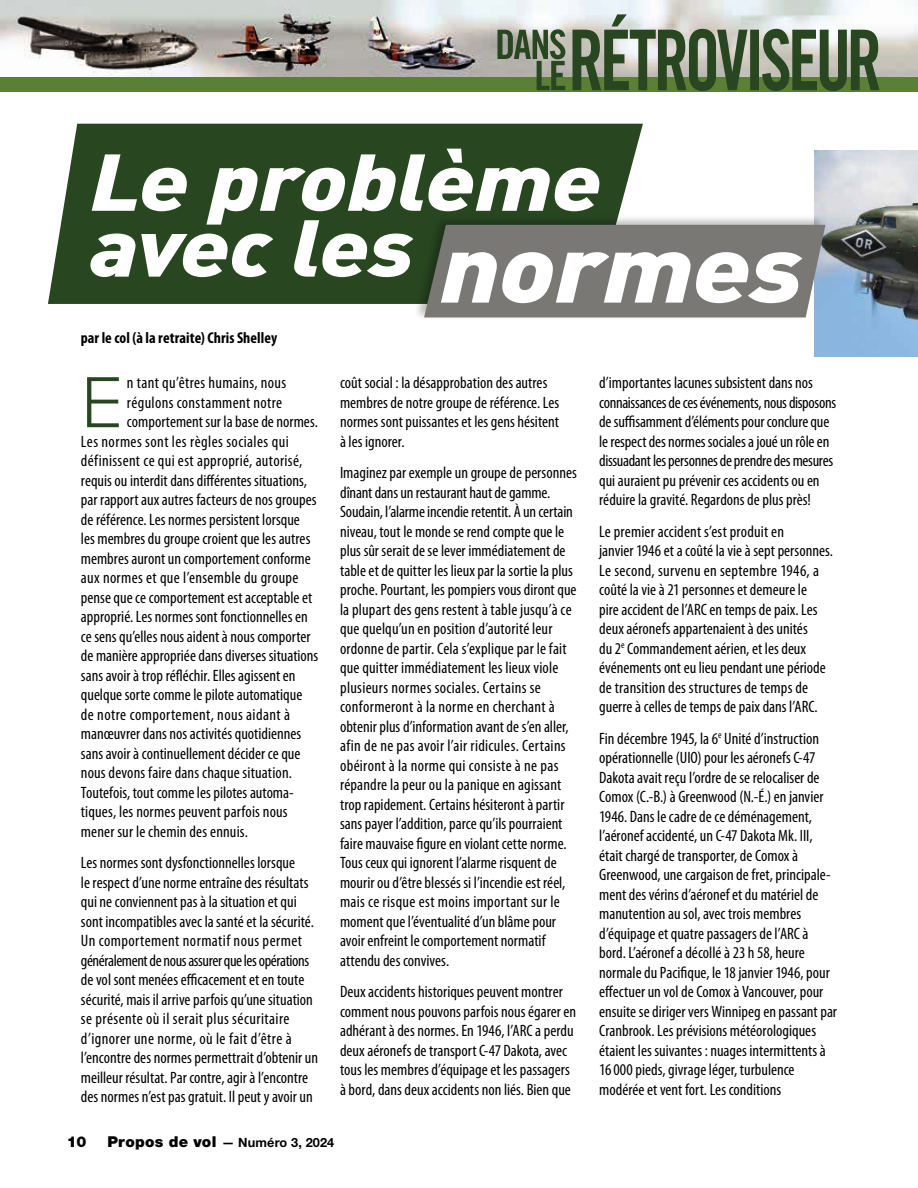
<style>
.page{position:relative;width:918px;height:1188px;background:#fff}
.page>*{position:absolute;margin:0;border:0;box-sizing:border-box;transform-origin:0 0}
.t1{font:italic 900 79.2px/65.8px "DIN";letter-spacing:-.01em;color:#fff;scale:1.18 1}
.t2{font:300 75px "Proxima Nova";color:#284720}
.t3{font:condensed 16.5px/19.5px "Myriad Pro";color:#000}
.t4{font:condensed 16.5px "Myriad Pro";letter-spacing:.02em;color:#000}
.t5{font:condensed 16.5px "Myriad Pro";letter-spacing:.025em;color:#000}
.t6{font:700 condensed 15.75px "Myriad Pro";letter-spacing:.005em;color:#000}
.t7{font:900 15px "Helvetica Neue LT Std";color:#000}
.t8{font:700 12.75px "Helvetica Neue LT Std";letter-spacing:.01em;color:#000}
.s1{font-size:92.7px}
.s2{font-weight:900;font-size:15px}
</style>
<div class="page">
<div style="left:48px;top:124px;width:595px;height:180px;background:#284720"></div>
<div style="left:0;top:0;width:918px;height:91px;background:#5a8037"></div>
<img style="left:0;top:0;width:917px;height:76px">
<img style="left:814px;top:150px;width:104px;height:206px">
<svg style="left:573px;top:14px;width:307px;height:77px;background:#7f8f76"></svg>
<svg style="left:497px;top:29px;width:68px;height:61px"></svg>
<div style="left:412px;top:214px;width:415px;height:107px;background:#000;opacity:.26"></div>
<div style="left:424px;top:225px;width:401px;height:92px;background:#797874"></div>
<h1 class="t1" style="left:90px;top:145px;width:605px">Le problème avec les <span class="s1">normes</span></h1>
<p class="t6" style="left:81px;top:328px;width:198px">par le col (à la retraite) Chris Shelley</p>
<h2 class="t2" style="left:81px;top:346px;width:44px">E</h2>
<p class="t4" style="left:127px;top:373px;width:161px">n tant qu’êtres humains, nous</p>
<p class="t4" style="left:127px;top:392px;width:157px">régulons constamment notre</p>
<p class="t3" style="left:127px;top:412px;width:192px">comportement sur la base de normes.</p>
<p class="t5" style="left:81px;top:431px;width:209px">Les normes sont les règles sociales qui</p>
<p class="t4" style="left:81px;top:451px;width:223px">définissent ce qui est approprié, autorisé,</p>
<p class="t3" style="left:81px;top:470px;width:227px">requis ou interdit dans différentes situations,</p>
<p class="t3" style="left:81px;top:490px;width:237px">par rapport aux autres facteurs de nos groupes</p>
<p class="t3" style="left:81px;top:509px;width:221px">de référence. Les normes persistent lorsque</p>
<p class="t3" style="left:81px;top:529px;width:231px">les membres du groupe croient que les autres</p>
<p class="t3" style="left:81px;top:548px;width:231px">membres auront un comportement conforme</p>
<p class="t4" style="left:81px;top:568px;width:219px">aux normes et que l’ensemble du groupe</p>
<p class="t3" style="left:81px;top:587px;width:233px">pense que ce comportement est acceptable et</p>
<p class="t3" style="left:81px;top:607px;width:228px">approprié. Les normes sont fonctionnelles en</p>
<p class="t3" style="left:81px;top:626px;width:231px">ce sens qu’elles nous aident à nous comporter</p>
<p class="t3" style="left:81px;top:646px;width:239px">de manière appropriée dans diverses situations</p>
<p class="t3" style="left:81px;top:665px;width:216px">sans avoir à trop réfléchir. Elles agissent en</p>
<p class="t3" style="left:81px;top:685px;width:223px">quelque sorte comme le pilote automatique</p>
<p class="t5" style="left:81px;top:704px;width:211px">de notre comportement, nous aidant à</p>
<p class="t3" style="left:81px;top:724px;width:222px">manœuvrer dans nos activités quotidiennes</p>
<p class="t3" style="left:81px;top:743px;width:221px">sans avoir à continuellement décider ce que</p>
<p class="t3" style="left:81px;top:763px;width:213px">nous devons faire dans chaque situation.</p>
<p class="t3" style="left:81px;top:782px;width:214px">Toutefois, tout comme les pilotes automa-</p>
<p class="t3" style="left:81px;top:802px;width:208px">tiques, les normes peuvent parfois nous</p>
<p class="t3" style="left:81px;top:821px;width:169px">mener sur le chemin des ennuis.</p>
<p class="t3" style="left:81px;top:853px;width:239px">Les normes sont dysfonctionnelles lorsque<br>le respect d’une norme entraîne des résultats qui ne conviennent pas à la situation et qui sont incompatibles avec la santé et la sécurité.<br>Un comportement normatif nous permet généralement de nous assurer que les opérations de vol sont menées efficacement et en toute sécurité, mais il arrive parfois qu’une situation se présente où il serait plus sécuritaire d’ignorer une norme, où le fait d’être à l’encontre des normes permettrait d’obtenir un meilleur résultat. Par contre, agir à l’encontre des normes n’est pas gratuit. Il peut y avoir un</p>
<p class="t3" style="left:340px;top:373px;width:221px">coût social : la désapprobation des autres membres de notre groupe de référence. Les normes sont puissantes et les gens hésitent à les ignorer.</p>
<p class="t3" style="left:340px;top:463px;width:238px">Imaginez par exemple un groupe de personnes dînant dans un restaurant haut de gamme.<br>Soudain, l’alarme incendie retentit. À un certain niveau, tout le monde se rend compte que le plus sûr serait de se lever immédiatement de table et de quitter les lieux par la sortie la plus proche. Pourtant, les pompiers vous diront que la plupart des gens restent à table jusqu’à ce que quelqu’un en position d’autorité leur ordonne de partir. Cela s’explique par le fait que quitter immédiatement les lieux viole plusieurs normes sociales. Certains se conformeront à la norme en cherchant à obtenir plus d’information avant de s’en aller, afin de ne pas avoir l’air ridicules. Certains obéiront à la norme qui consiste à ne pas répandre la peur ou la panique en agissant trop rapidement. Certains hésiteront à partir sans payer l’addition, parce qu’ils pourraient faire mauvaise figure en violant cette norme.<br>Tous ceux qui ignorent l’alarme risquent de mourir ou d’être blessés si l’incendie est réel, mais ce risque est moins important sur le moment que l’éventualité d’un blâme pour avoir enfreint le comportement normatif attendu des convives.</p>
<p class="t3" style="left:340px;top:982px;width:238px">Deux accidents historiques peuvent montrer comment nous pouvons parfois nous égarer en adhérant à des normes. En 1946, l’ARC a perdu deux aéronefs de transport C-47 Dakota, avec tous les membres d’équipage et les passagers à bord, dans deux accidents non liés. Bien que</p>
<p class="t7" style="left:67px;top:1133px;width:21px">10</p>
<p class="t8" style="left:107px;top:1134px;width:228px"><span class="s2">Propos de vol</span> — Numéro 3, 2024</p>
<p class="t3" style="left:599px;top:373px;width:239px">d’importantes lacunes subsistent dans nos connaissances de ces événements, nous disposons de suffisamment d’éléments pour conclure que le respect des normes sociales a joué un rôle en dissuadant les personnes de prendre des mesures qui auraient pu prévenir ces accidents ou en réduire la gravité. Regardons de plus près!</p>
<p class="t3" style="left:599px;top:521px;width:235px">Le premier accident s’est produit en<br>janvier 1946 et a coûté la vie à sept personnes.<br>Le second, survenu en septembre 1946, a coûté la vie à 21 personnes et demeure le<br>pire accident de l’ARC en temps de paix. Les deux aéronefs appartenaient à des unités<br>du 2<sup>e</sup> Commandement aérien, et les deux événements ont eu lieu pendant une période de transition des structures de temps de guerre à celles de temps de paix dans l’ARC.</p>
<p class="t3" style="left:599px;top:728px;width:239px">Fin décembre 1945, la 6<sup>e</sup> Unité d’instruction opérationnelle (UIO) pour les aéronefs C-47<br>Dakota avait reçu l’ordre de se relocaliser de Comox (C.-B.) à Greenwood (N.-É.) en janvier 1946. Dans le cadre de ce déménagement, l’aéronef accidenté, un C-47 Dakota Mk. III, était chargé de transporter, de Comox à Greenwood, une cargaison de fret, principale&shy;ment des vérins d’aéronef et du matériel de manutention au sol, avec trois membres d’équipage et quatre passagers de l’ARC à bord. L’aéronef a décollé à 23 h 58, heure normale du Pacifique, le 18 janvier 1946, pour effectuer un vol de Comox à Vancouver, pour ensuite se diriger vers Winnipeg en passant par Cranbrook. Les prévisions météorologiques étaient les suivantes : nuages intermittents à 16000 pieds, givrage léger, turbulence modérée et vent fort. Les conditions</p>
</div>
